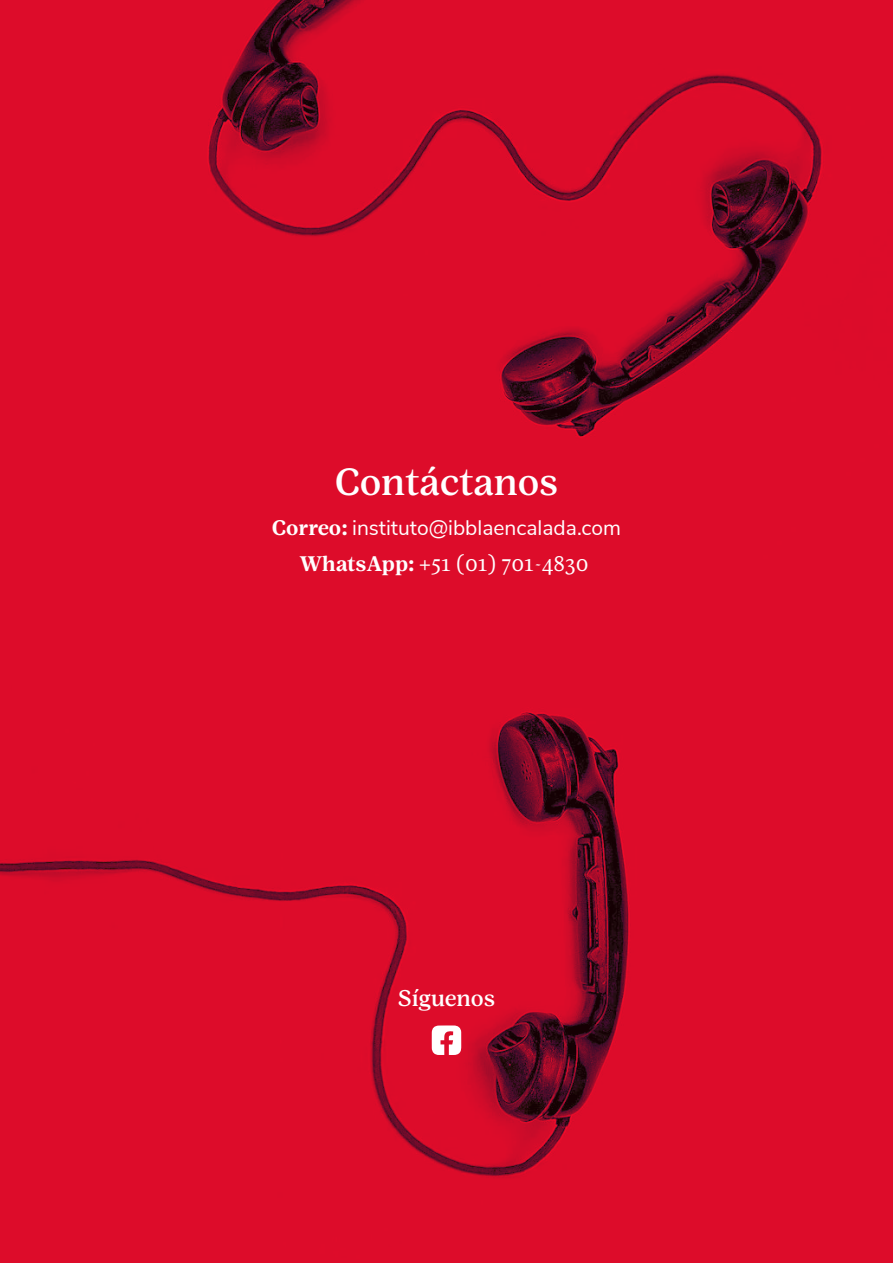
<style>
.page{position:relative;width:893px;height:1263px;background:#fff}
.page>*{position:absolute;margin:0;border:0;box-sizing:border-box;transform-origin:0 0}
.t1{font:500 37.8px "Lust Text";color:#fff}
.t2{font:500 22.65px "Lust Text";color:#fff}
.t3{font:21px "Nunito Sans";color:#fff}
.t4{font:21px "Lust Text";color:#fff}
.s1{font-family:"Lust Text";font-weight:700}
.s2{font-weight:700}
</style>
<div class="page">
<img style="left:0;top:0;width:893px;height:1263px">
<svg style="left:432px;top:1025px;width:29px;height:30px"></svg>
<h1 class="t1" style="left:335px;top:460px;width:225px">Contáctanos</h1>
<p class="t3" style="left:272px;top:513px;width:351px"><span class="s1">Correo:</span> instituto@ibblaencalada.com</p>
<p class="t4" style="left:299px;top:551px;width:291px"><span class="s2">WhatsApp:</span> +51 (01) 701-4830</p>
<p class="t2" style="left:398px;top:985px;width:99px">Síguenos</p>
</div>
